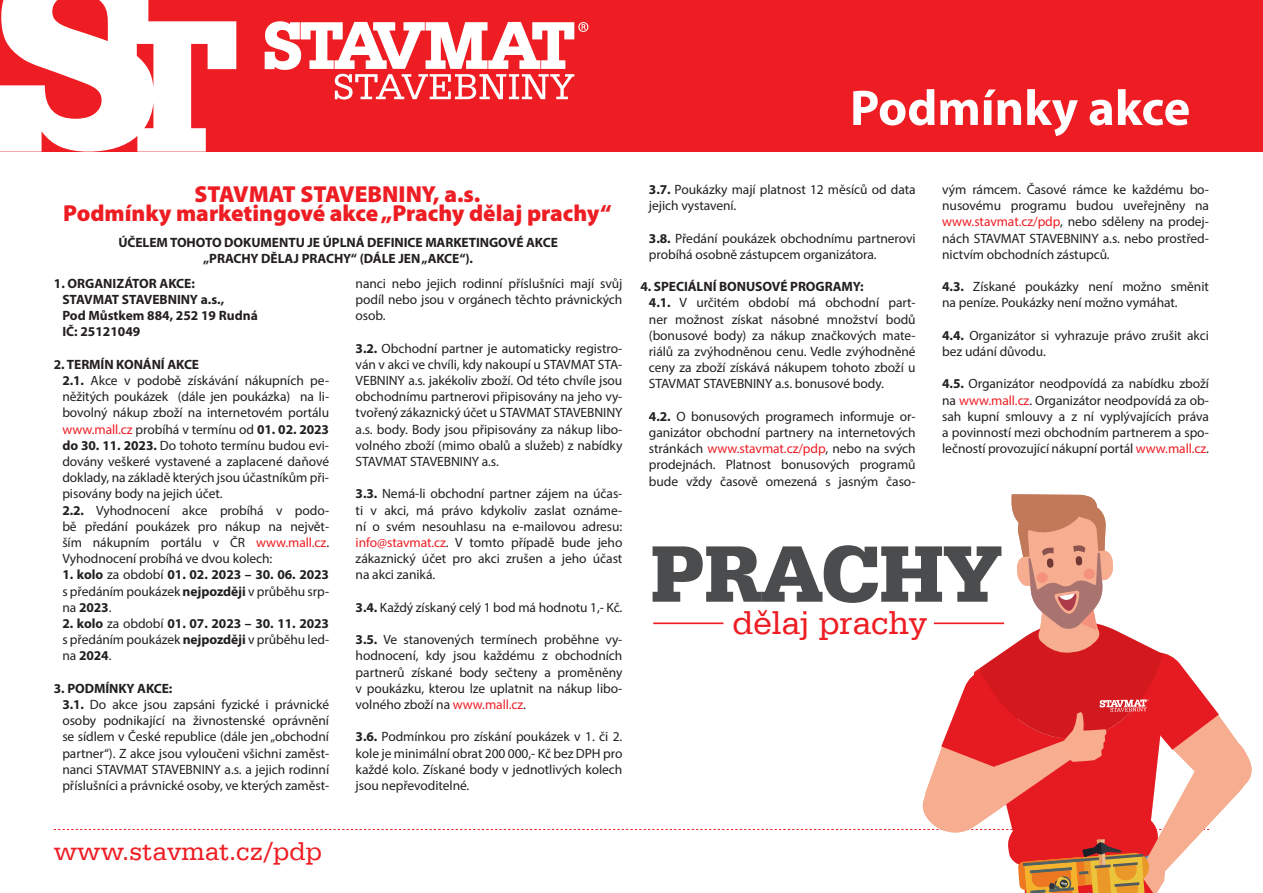
<style>
.page{position:relative;width:1263px;height:893px;background:#fff}
.page>*{position:absolute;margin:0;border:0;box-sizing:border-box;transform-origin:0 0}
.t1{font:900 84.15px "Serifa TL";letter-spacing:-.01em;color:#4b4c4d}
.t2{font:700 50.4px "Myriad Pro";color:#fff}
.t3{font:34.8px "Serifa TL";color:#ee1d23}
.t4{font:27px "Serifa TL";color:#ee1d23}
.t5{font:900 23.25px/19.4px "Myriad Pro";color:#ee1d23;text-align:center}
.t6{font:13.5px/16.2px "Myriad Pro";letter-spacing:-.005em;color:#231f20;text-align:justify}
.t7{font:700 13.5px/16.2px "Myriad Pro";letter-spacing:-.005em;color:#231f20;text-align:justify}
.s1{font-weight:700}
.s2{color:#ee1d23}
.s3{font-weight:400}
</style>
<div class="page">
<div style="left:0;top:0;width:1263px;height:152px;background:#ee1d23"></div>
<svg style="left:265px;top:21px;width:323px;height:79px"></svg>
<svg style="left:0;top:0;width:236px;height:152px"></svg>
<svg style="left:54px;top:494px;width:1198px;height:399px"></svg>
<hr style="left:934px;top:622px;width:70px;height:2px;background:#ee1d23">
<hr style="left:653px;top:622px;width:70px;height:2px;background:#ee1d23">
<h2 class="t2" style="left:850px;top:75px;width:342px">Podmínky akce</h2>
<h3 class="t5" style="left:63px;top:183px;width:550px">STAVMAT STAVEBNINY, a.s.<br>Podmínky marketingové akce „Prachy dělaj prachy“</h3>
<p class="t7" style="left:118px;top:234px;width:441px;text-align:center">ÚČELEM TOHOTO DOKUMENTU JE ÚPLNÁ DEFINICE MARKETINGOVÉ AKCE „PRACHY DĚLAJ PRACHY“ (DÁLE JEN „AKCE“).</p>
<p class="t7" style="left:62px;top:275px;width:197px;text-align:left;text-indent:-9px">1. ORGANIZÁTOR AKCE:<br>STAVMAT STAVEBNINY a.s.,<br>Pod Můstkem 884, 252 19 Rudná<br>IČ: 25121049</p>
<p class="t6" style="left:62px;top:356px;width:268px;text-align:left;text-indent:-9px"><span class="s1">2. TERMÍN KONÁNÍ AKCE<br>2.1.</span> Akce v podobě získávání nákupních pe&shy;něžitých poukázek (dále jen poukázka) na li&shy;bovolný nákup zboží na internetovém portálu <span class="s2">www.mall.cz</span> probíhá v termínu od <span class="s1">01. 02. 2023 do 30. 11. 2023.</span> Do tohoto termínu budou evi&shy;dovány veškeré vystavené a zaplacené daňové doklady, na základě kterých jsou účastníkům při&shy;pisovány body na jejich účet.<br><span class="s1">2.2.</span> Vyhodnocení akce probíhá v podo&shy;bě předání poukázek pro nákup na největ&shy;ším nákupním portálu v ČR <span class="s2">www.mall.cz</span>.<br>Vyhodnocení probíhá ve dvou kolech:</p>
<p class="t7" style="left:62px;top:566px;width:268px">1. kolo <span class="s3">za období</span> 01. 02. 2023 – 30. 06. 2023 <span class="s3">s předáním poukázek</span> nejpozději <span class="s3">v průběhu srp&shy;na</span> 2023<span class="s3">.</span></p>
<p class="t7" style="left:62px;top:615px;width:268px">2. kolo <span class="s3">za období</span> 01. 07. 2023 – 30. 11. 2023 <span class="s3">s předáním poukázek</span> nejpozději <span class="s3">v průběhu led&shy;na</span> 2024<span class="s3">.</span></p>
<p class="t6" style="left:62px;top:680px;width:268px;text-align:left;text-indent:-9px"><span class="s1">3. PODMÍNKY AKCE:<br>3.1.</span> Do akce jsou zapsáni fyzické i právnické osoby podnikající na živnostenské oprávnění se sídlem v České republice (dále jen „obchodní partner“). Z akce jsou vyloučeni všichni zaměst&shy;nanci STAVMAT STAVEBNINY a.s. a jejich rodinní příslušníci a právnické osoby, ve kterých zaměst-</p>
<p class="t6" style="left:356px;top:275px;width:268px">nanci nebo jejich rodinní příslušníci mají svůj podíl nebo jsou v orgánech těchto právnických osob.</p>
<p class="t6" style="left:356px;top:340px;width:268px"><span class="s1">3.2.</span> Obchodní partner je automaticky registro&shy;ván v akci ve chvíli, kdy nakoupí u STAVMAT STA-VEBNINY a.s. jakékoliv zboží. Od této chvíle jsou obchodnímu partnerovi připisovány na jeho vy&shy;tvořený zákaznický účet u STAVMAT STAVEBNINY a.s. body. Body jsou připisovány za nákup libo&shy;volného zboží (mimo obalů a služeb) z nabídky STAVMAT STAVEBNINY a.s.</p>
<p class="t6" style="left:356px;top:485px;width:268px"><span class="s1">3.3.</span> Nemá-li obchodní partner zájem na účas&shy;ti v akci, má právo kdykoliv zaslat oznáme&shy;ní o svém nesouhlasu na e-mailovou adresu: <span class="s2">info@stavmat.cz</span>. V tomto případě bude jeho zákaznický účet pro akci zrušen a jeho účast na akci zaniká.</p>
<p class="t6" style="left:356px;top:599px;width:268px"><span class="s1">3.4.</span> Každý získaný celý 1 bod má hodnotu 1,- Kč.</p>
<p class="t6" style="left:356px;top:631px;width:268px"><span class="s1">3.5.</span> Ve stanovených termínech proběhne vy&shy;hodnocení, kdy jsou každému z obchodních partnerů získané body sečteny a proměněny v poukázku, kterou lze uplatnit na nákup libo&shy;volného zboží na <span class="s2">www.mall.cz</span>.</p>
<p class="t6" style="left:356px;top:728px;width:268px"><span class="s1">3.6.</span> Podmínkou pro získání poukázek v 1. či 2. kole je minimální obrat 200 000,- Kč bez DPH pro každé kolo. Získané body v jednotlivých kolech jsou nepřevoditelné.</p>
<p class="t6" style="left:649px;top:181px;width:268px"><span class="s1">3.7.</span> Poukázky mají platnost 12 měsíců od data jejich vystavení.</p>
<p class="t6" style="left:649px;top:230px;width:268px"><span class="s1">3.8.</span> Předání poukázek obchodnímu partnerovi probíhá osobně zástupcem organizátora.</p>
<p class="t6" style="left:649px;top:278px;width:268px;text-align:left;text-indent:-9px"><span class="s1">4. SPECIÁLNÍ BONUSOVÉ PROGRAMY:<br>4.1.</span> V určitém období má obchodní part&shy;ner možnost získat násobné množství bodů (bonusové body) za nákup značkových mate&shy;riálů za zvýhodněnou cenu. Vedle zvýhodněné ceny za zboží získává nákupem tohoto zboží u STAVMAT STAVEBNINY a.s. bonusové body.</p>
<p class="t6" style="left:649px;top:408px;width:268px"><span class="s1">4.2.</span> O bonusových programech informuje or&shy;ganizátor obchodní partnery na internetových stránkách <span class="s2">www.stavmat.cz/pdp</span>, nebo na svých prodejnách. Platnost bonusových programů bude vždy časově omezená s jasným časo-</p>
<p class="t6" style="left:942px;top:181px;width:268px">vým rámcem. Časové rámce ke každému bo&shy;nusovému programu budou uveřejněny na <span class="s2">www.stavmat.cz/pdp</span>, nebo sděleny na prodej&shy;nách STAVMAT STAVEBNINY a.s. nebo prostřed&shy;nictvím obchodních zástupců.</p>
<p class="t6" style="left:942px;top:278px;width:268px"><span class="s1">4.3.</span> Získané poukázky není možno směnit na peníze. Poukázky není možno vymáhat.</p>
<p class="t6" style="left:942px;top:327px;width:268px"><span class="s1">4.4.</span> Organizátor si vyhrazuje právo zrušit akci bez udání důvodu.</p>
<p class="t6" style="left:942px;top:376px;width:268px"><span class="s1">4.5.</span> Organizátor neodpovídá za nabídku zboží na <span class="s2">www.mall.cz</span>. Organizátor neodpovídá za ob&shy;sah kupní smlouvy a z ní vyplývajících práva a povinností mezi obchodním partnerem a spo&shy;lečností provozující nákupní portál <span class="s2">www.mall.cz</span>.</p>
<h1 class="t1" style="left:651px;top:521px;width:353px">PRACHY</h1>
<h3 class="t3" style="left:732px;top:601px;width:196px">dělaj prachy</h3>
<h3 class="t4" style="left:54px;top:834px;width:270px">www.stavmat.cz/pdp</h3>
</div>
